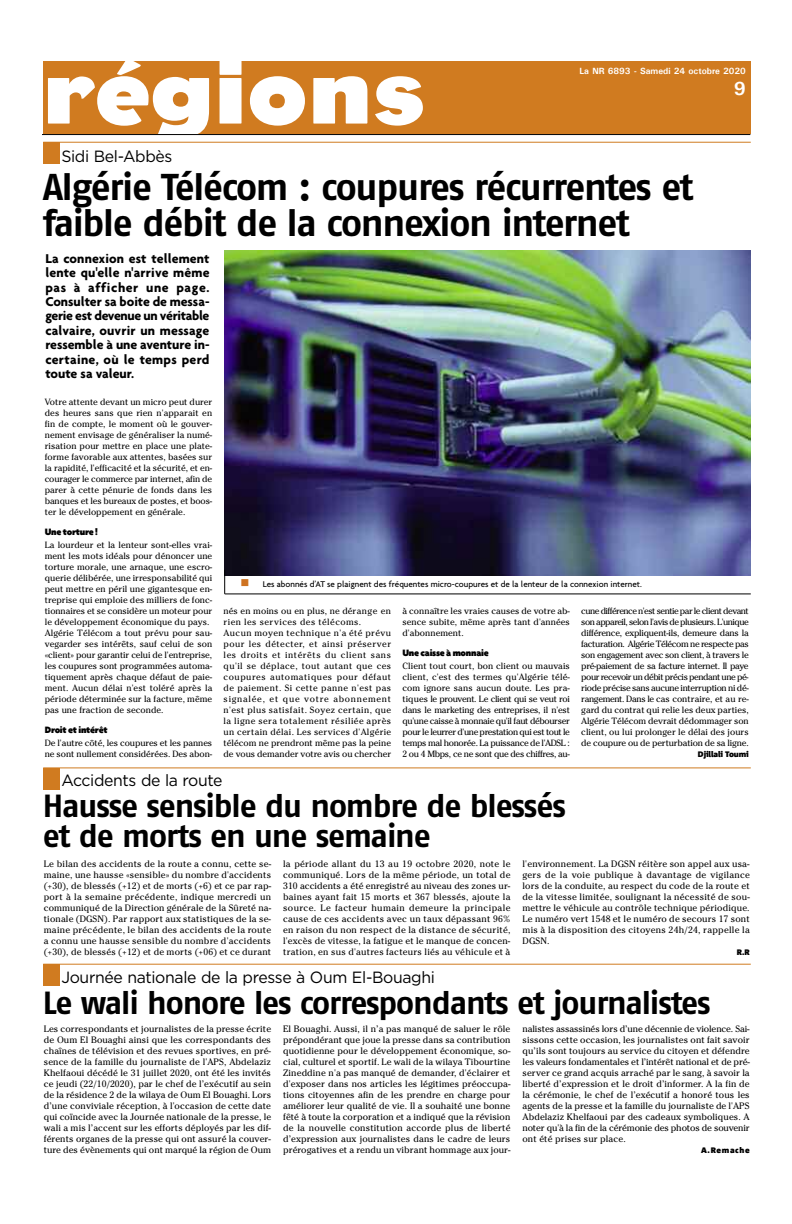
<style>
.page{position:relative;width:792px;height:1224px;background:#fff}
.page>*{position:absolute;margin:0;border:0;box-sizing:border-box;transform-origin:0 0}
.t1{font:700 90.2px "Eagle";color:#fff;scale:1.09 1}
.t2{font:700 37.3px/36px "Fago No";letter-spacing:-.035em;color:#000}
.t3{font:700 32px/30px "Fago No";letter-spacing:-.035em;color:#000}
.t4{font:700 19px "Univers";color:#fff}
.t5{font:16.3px "Gotham";letter-spacing:-.02em;color:#000}
.t6{font:700 13.8px/14.4px "Agenda";color:#000;text-align:justify}
.t7{font:900 10px "Agenda";letter-spacing:-.03em;color:#000}
.t8{font:9.2px/11px "Cheltenham";letter-spacing:.01em;color:#000;text-align:justify}
.t9{font:9px/11px "Cheltenham";letter-spacing:.005em;color:#000;text-align:justify}
.t10{font:9px/11px "Cheltenham";letter-spacing:.045em;color:#000}
.t11{font:500 9px "Agenda";color:#000}
.t12{font:700 9px "Univers";color:#fff}
.t13{font:900 8px "Corpid";letter-spacing:-.01em;color:#000}
.t14{font:900 8px "Corpid";letter-spacing:.08em;color:#000}
.s1{color:#ce7321}
</style>
<div class="page">
<div style="left:43px;top:142px;width:17px;height:22px;background:#d07b20"></div>
<hr style="left:43px;top:142px;width:708px;height:1px;background:#d07b20">
<div style="left:43px;top:61px;width:707px;height:73px;background:#d07b20"></div>
<div style="left:43px;top:964px;width:17px;height:22px;background:#d07b20"></div>
<hr style="left:43px;top:964px;width:708px;height:1px;background:#d07b20">
<hr style="left:42px;top:134px;width:708px;height:1px;background:#000">
<img style="left:224px;top:251px;width:527px;height:325px">
<svg style="left:224px;top:570px;width:1px;height:24px"></svg>
<hr style="left:225px;top:594px;width:526px;height:1px;background:#000">
<div style="left:43px;top:768px;width:17px;height:22px;background:#d07b20"></div>
<hr style="left:43px;top:767px;width:708px;height:1px;background:#d07b20">
<p class="t1" style="left:42px;top:40px;width:353px">régions</p>
<p class="t12" style="left:579px;top:65px;width:168px">La NR 6893 - Samedi 24 octobre 2020</p>
<p class="t4" style="left:734px;top:76px;width:13px">9</p>
<p class="t5" style="left:61px;top:147px;width:113px">Sidi Bel-Abbès</p>
<p class="t2" style="left:43px;top:172px;width:653px">Algérie Télécom : coupures récurrentes et faible débit de la connexion internet</p>
<p class="t6" style="left:45px;top:251px;width:166px">La connexion est tellement lente qu'elle n'arrive même pas à afficher une page.<br>Consulter sa boite de messa&shy;gerie est devenue un véritable calvaire, ouvrir un message ressemble à une aventure in&shy;certaine, où le temps perd toute sa valeur.</p>
<p class="t9" style="left:45px;top:397px;width:169px">Votre attente devant un micro peut durer des heures sans que rien n'apparait en fin de compte, le moment où le gouver&shy;nement envisage de généraliser la numé&shy;risation pour mettre en place une plate&shy;forme favorable aux attentes, basées sur la rapidité, l'efficacité et la sécurité, et en&shy;courager le commerce par internet, afin de parer à cette pénurie de fonds dans les banques et les bureaux de postes, et boos&shy;ter le développement en générale.</p>
<p class="t7" style="left:45px;top:526px;width:55px">Une torture !</p>
<p class="t9" style="left:45px;top:540px;width:169px;text-align:left">La lourdeur et la lenteur sont-elles vrai&shy;ment les mots idéals pour dénoncer une torture morale, une arnaque, une escro&shy;querie délibérée, une irresponsabilité qui peut mettre en péril une gigantesque en&shy;treprise qui emploie des milliers de fonc&shy;tionnaires et se considère un moteur pour le développement économique du pays.<br>Algérie Télécom a tout prévu pour sau&shy;vegarder ses intérêts, sauf celui de son «client» pour garantir celui de l'entreprise, les coupures sont programmées automa&shy;tiquement après chaque défaut de paie&shy;ment. Aucun délai n'est toléré après la période déterminée sur la facture, même pas une fraction de seconde.</p>
<p class="t7" style="left:45px;top:724px;width:64px">Droit et intérêt</p>
<p class="t9" style="left:45px;top:738px;width:169px">De l'autre côté, les coupures et les pannes ne sont nullement considérées. Des abon-</p>
<p class="t11" style="left:241px;top:579px;width:403px"><span class="s1">■</span> Les abonnés d’AT se plaignent des fréquentes micro-coupures et de la lenteur de la connexion internet.</p>
<p class="t10" style="left:224px;top:606px;width:169px">nés en moins ou en plus, ne dérange en rien les services des télécoms.<br>Aucun moyen technique n'a été prévu pour les détecter, et ainsi préserver les droits et intérêts du client sans qu'il se déplace, tout autant que ces coupures automatiques pour défaut de paiement. Si cette panne n'est pas signalée, et que votre abonnement n'est plus satisfait. Soyez certain, que la ligne sera totalement résiliée après un certain délai. Les services d'Algérie télécom ne prendront même pas la peine de vous demander votre avis ou chercher</p>
<p class="t9" style="left:402px;top:605px;width:169px">à connaître les vraies causes de votre ab&shy;sence subite, même après tant d'années d'abonnement.</p>
<p class="t7" style="left:402px;top:647px;width:88px">Une caisse à monnaie</p>
<p class="t9" style="left:402px;top:661px;width:169px">Client tout court, bon client ou mauvais client, c'est des termes qu'Algérie télé&shy;com ignore sans aucun doute. Les pra&shy;tiques le prouvent. Le client qui se veut roi dans le marketing des entreprises, il n'est qu'une caisse à monnaie qu'il faut débourser pour le leurrer d'une prestation qui est tout le temps mal honorée. La puissance de l'ADSL :<br>2 ou 4 Mbps, ce ne sont que des chiffres, au-</p>
<p class="t9" style="left:581px;top:605px;width:169px">cune différence n'est sentie par le client devant son appareil, selon l'avis de plusieurs. L'unique différence, expliquent-ils, demeure dans la facturation. Algérie Télécom ne respecte pas son engagement avec son client, à travers le pré-paiement de sa facture internet. Il paye pour recevoir un débit précis pendant une pé&shy;riode précise sans aucune interruption ni dé&shy;rangement. Dans le cas contraire, et au re&shy;gard du contrat qui relie les deux parties, Algérie Télécom devrait dédommager son client, ou lui prolonger le délai des jours de coupure ou de perturbation de sa ligne.</p>
<p class="t13" style="left:698px;top:751px;width:52px">Djillali Toumi</p>
<p class="t5" style="left:61px;top:771px;width:163px">Accidents de la route</p>
<p class="t3" style="left:43px;top:794px;width:525px">Hausse sensible du nombre de blessés et de morts en une semaine</p>
<p class="t8" style="left:44px;top:858px;width:229px">Le bilan des accidents de la route a connu, cette se&shy;maine, une hausse «sensible» du nombre d'accidents (+30), de blessés (+12) et de morts (+6) et ce par rap&shy;port à la semaine précédente, indique mercredi un communiqué de la Direction générale de la Sûreté na&shy;tionale (DGSN). Par rapport aux statistiques de la se&shy;maine précédente, le bilan des accidents de la route a connu une hausse sensible du nombre d'accidents (+30), de blessés (+12) et de morts (+06) et ce durant</p>
<p class="t8" style="left:283px;top:858px;width:229px">la période allant du 13 au 19 octobre 2020, note le communiqué. Lors de la même période, un total de 310 accidents a été enregistré au niveau des zones ur&shy;baines ayant fait 15 morts et 367 blessés, ajoute la source. Le facteur humain demeure la principale cause de ces accidents avec un taux dépassant 96% en raison du non respect de la distance de sécurité, l'excès de vitesse, la fatigue et le manque de concen&shy;tration, en sus d'autres facteurs liés au véhicule et à</p>
<p class="t8" style="left:522px;top:858px;width:229px">l'environnement. La DGSN réitère son appel aux usa&shy;gers de la voie publique à davantage de vigilance lors de la conduite, au respect du code de la route et de la vitesse limitée, soulignant la nécessité de sou&shy;mettre le véhicule au contrôle technique périodique.<br>Le numéro vert 1548 et le numéro de secours 17 sont mis à la disposition des citoyens 24h/24, rappelle la DGSN.</p>
<p class="t13" style="left:737px;top:949px;width:15px">R.R</p>
<p class="t5" style="left:61px;top:967px;width:375px">Journée nationale de la presse à Oum El-Bouaghi</p>
<p class="t3" style="left:43px;top:991px;width:669px">Le wali honore les correspondants et journalistes</p>
<p class="t8" style="left:44px;top:1023px;width:229px">Les correspondants et journalistes de la presse écrite de Oum El Bouaghi ainsi que les correspondants des chaînes de télévision et des revues sportives, en pré&shy;sence de la famille du journaliste de l'APS, Abdelaziz Khelfaoui décédé le 31 juillet 2020, ont été les invités ce jeudi (22/10/2020), par le chef de l’exécutif au sein de la résidence 2 de la wilaya de Oum El Bouaghi. Lors d’une conviviale réception, à l'occasion de cette date qui coïncide avec la Journée nationale de la presse, le wali a mis l’accent sur les efforts déployés par les dif&shy;férents organes de la presse qui ont assuré la couver&shy;ture des évènements qui ont marqué la région de Oum</p>
<p class="t8" style="left:283px;top:1023px;width:229px">El Bouaghi. Aussi, il n’a pas manqué de saluer le rôle prépondérant que joue la presse dans sa contribution quotidienne pour le développement économique, so&shy;cial, culturel et sportif. Le wali de la wilaya Tibourtine Zineddine n'a pas manqué de demander, d'éclairer et d'exposer dans nos articles les légitimes préoccupa&shy;tions citoyennes afin de les prendre en charge pour améliorer leur qualité de vie. Il a souhaité une bonne fêté à toute la corporation et a indiqué que la révision de la nouvelle constitution accorde plus de liberté d’expression aux journalistes dans le cadre de leurs prérogatives et a rendu un vibrant hommage aux jour-</p>
<p class="t8" style="left:523px;top:1023px;width:229px">nalistes assassinés lors d’une décennie de violence. Sai&shy;sissons cette occasion, les journalistes ont fait savoir qu’ils sont toujours au service du citoyen et défendre les valeurs fondamentales et l’intérêt national et de pré&shy;server ce grand acquis arraché par le sang, à savoir la liberté d’expression et le droit d’informer. A la fin de la cérémonie, le chef de l’exécutif a honoré tous les agents de la presse et la famille du journaliste de l'APS Abdelaziz Khelfaoui par des cadeaux symboliques. A noter qu'à la fin de la cérémonie des photos de souvenir ont été prises sur place.</p>
<p class="t14" style="left:701px;top:1147px;width:50px">A.Remache</p>
</div>
